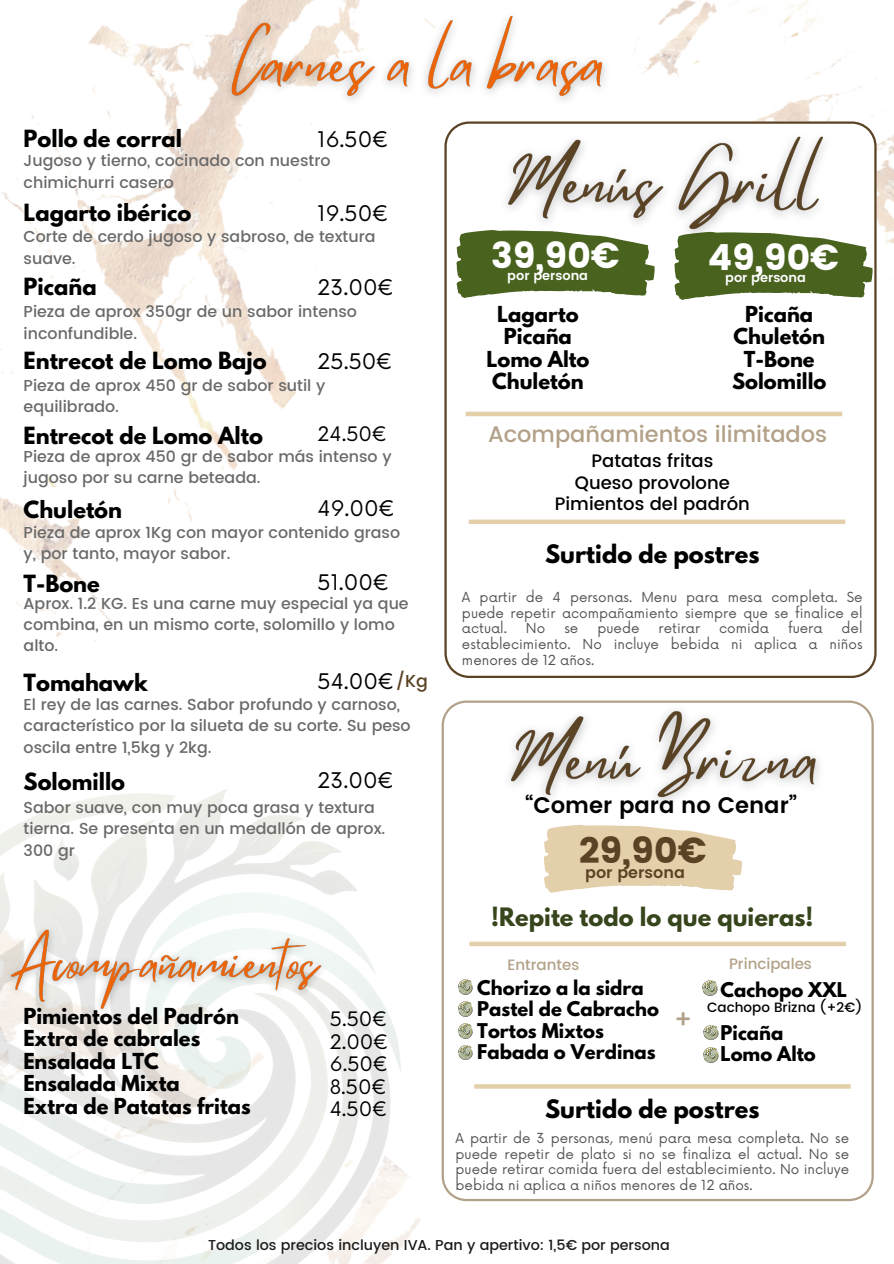
<style>
.page{position:relative;width:894px;height:1264px;background:#fff}
.page>*{position:absolute;margin:0;border:0;box-sizing:border-box;transform-origin:0 0}
.t1{font:36px "Poppins";color:#fff}
.t2{font:36px "Poppins";color:#5a4224}
.t3{font:500 25.5px "Poppins";color:#b2a188}
.t4{font:700 22.5px "League Spartan";color:#000}
.t5{font:500 22.5px "Poppins";color:#b2a188}
.t6{font:700 22.5px "League Spartan";color:#37451c}
.t7{font:600 22.5px "Poppins";color:#000}
.t8{font:700 21px "League Spartan";color:#000}
.t9{font:21px "Now";color:#000}
.t10{font:700 19.5px/22.5px "League Spartan";color:#000;text-align:center}
.t11{font:19.5px "Now";color:#000}
.t12{font:700 18px/21.3px "League Spartan";color:#000}
.t13{font:500 18px/21.3px "Poppins";color:#000;text-align:center}
.t14{font:500 17.25px "Poppins";color:#5a4224}
.t15{font:500 15.9px/21.3px "Poppins";color:#696969}
.t16{font:600 15.9px "Poppins";color:#5a4224}
.t17{font:500 15px "Poppins";color:#b2a188}
.t18{font:500 14.25px "Poppins";color:#1b1b1b}
.t19{font:13.5px/15.8px "Now";color:#545454;text-align:justify}
.t20{font:500 13.5px "Poppins";color:#000}
.t21{font:600 12.9px "Poppins";color:#fff}
</style>
<div class="page">
<img style="left:0;top:789px;width:420px;height:474px">
<img style="left:633px;top:0;width:260px;height:308px">
<img style="left:0;top:0;width:360px;height:642px">
<svg style="left:79px;top:17px;width:13px;height:15px"></svg>
<svg style="left:19px;top:89px;width:14px;height:13px"></svg>
<svg style="left:36px;top:0;width:14px;height:11px"></svg>
<svg style="left:0;top:11px;width:12px;height:13px"></svg>
<svg style="left:30px;top:44px;width:13px;height:13px"></svg>
<svg style="left:50px;top:76px;width:14px;height:13px"></svg>
<svg style="left:98px;top:97px;width:13px;height:13px"></svg>
<svg style="left:444px;top:121px;width:432px;height:556px"></svg>
<svg style="left:441px;top:700px;width:432px;height:501px"></svg>
<svg style="left:474px;top:1084px;width:376px;height:4px;background:#e5d1af"></svg>
<svg style="left:544px;top:824px;width:198px;height:68px"></svg>
<div style="left:469px;top:941px;width:376px;height:5px;background:#e4cfab"></div>
<svg style="left:444px;top:156px;width:210px;height:172px"></svg>
<svg style="left:674px;top:232px;width:198px;height:68px"></svg>
<div style="left:468px;top:519px;width:377px;height:5px;background:#e4cfab"></div>
<hr style="left:465px;top:412px;width:376px;height:4px;background:#e4cfab">
<img style="left:216px;top:2px;width:390px;height:111px">
<img style="left:0;top:918px;width:334px;height:105px">
<img style="left:491px;top:123px;width:349px;height:125px">
<img style="left:493px;top:700px;width:339px;height:116px">
<img style="left:457px;top:978px;width:17px;height:17px">
<img style="left:457px;top:1000px;width:17px;height:17px">
<img style="left:457px;top:1022px;width:17px;height:17px">
<img style="left:457px;top:1043px;width:17px;height:17px">
<img style="left:701px;top:979px;width:16px;height:17px">
<img style="left:702px;top:1024px;width:17px;height:16px">
<img style="left:702px;top:1046px;width:17px;height:17px">
<p class="t8" style="left:24px;top:128px;width:160px">Pollo de corral</p>
<p class="t9" style="left:317px;top:127px;width:73px">16.50€</p>
<h3 class="t15" style="left:24px;top:150px;width:308px">Jugoso y tierno, cocinado con nuestro chimichurri casero</h3>
<p class="t8" style="left:24px;top:202px;width:169px">Lagarto ibérico</p>
<p class="t9" style="left:317px;top:201px;width:73px">19.50€</p>
<p class="t15" style="left:24px;top:226px;width:353px">Corte de cerdo jugoso y sabroso, de textura suave.</p>
<p class="t8" style="left:24px;top:276px;width:75px">Picaña</p>
<p class="t9" style="left:317px;top:276px;width:78px">23.00€</p>
<p class="t15" style="left:24px;top:301px;width:335px">Pieza de aprox 350gr de un sabor intenso inconfundible.</p>
<p class="t8" style="left:24px;top:350px;width:244px">Entrecot de Lomo Bajo</p>
<h4 class="t9" style="left:317px;top:350px;width:77px">25.50€</h4>
<p class="t15" style="left:24px;top:375px;width:303px">Pieza de aprox 450 gr de sabor sutil y equilibrado.</p>
<p class="t15" style="left:24px;top:446px;width:369px">Pieza de aprox 450 gr de sabor más intenso y jugoso por su carne beteada.</p>
<p class="t15" style="left:24px;top:521px;width:378px">Pieza de aprox 1Kg con mayor contenido graso y, por tanto, mayor sabor.</p>
<p class="t15" style="left:24px;top:592px;width:386px">Aprox. 1.2 KG. Es una carne muy especial ya que combina, en un mismo corte, solomillo y lomo alto.</p>
<h3 class="t8" style="left:24px;top:425px;width:241px">Entrecot de Lomo Alto</h3>
<h4 class="t11" style="left:317px;top:423px;width:71px">24.50€</h4>
<h4 class="t9" style="left:317px;top:496px;width:79px">49.00€</h4>
<p class="t8" style="left:24px;top:499px;width:100px">Chuletón</p>
<h4 class="t9" style="left:317px;top:570px;width:73px">51.00€</h4>
<p class="t8" style="left:24px;top:573px;width:78px">T-Bone</p>
<p class="t8" style="left:24px;top:672px;width:125px">Tomahawk</p>
<p class="t14" style="left:396px;top:670px;width:33px">/Kg</p>
<h4 class="t9" style="left:317px;top:669px;width:78px">54.00€</h4>
<p class="t15" style="left:24px;top:694px;width:388px">El rey de las carnes. Sabor profundo y carnoso, característico por la silueta de su corte. Su peso oscila entre 1,5kg y 2kg.</p>
<p class="t8" style="left:24px;top:771px;width:103px">Solomillo</p>
<h4 class="t9" style="left:317px;top:768px;width:78px">23.00€</h4>
<p class="t15" style="left:24px;top:797px;width:363px">Sabor suave, con muy poca grasa y textura tierna. Se presenta en un medallón de aprox.<br>300 gr</p>
<p class="t10" style="left:23px;top:1007px;width:229px;text-align:left">Pimientos del Padrón<br>Extra de cabrales<br>Ensalada LTC<br>Ensalada Mixta<br>Extra de Patatas fritas</p>
<h5 class="t11" style="left:329px;top:1008px;width:59px">5.50€</h5>
<h5 class="t11" style="left:329px;top:1030px;width:60px">2.00€</h5>
<h5 class="t11" style="left:329px;top:1053px;width:60px">6.50€</h5>
<h5 class="t11" style="left:329px;top:1075px;width:59px">8.50€</h5>
<p class="t11" style="left:329px;top:1098px;width:59px">4.50€</p>
<h4 class="t1" style="left:491px;top:235px;width:130px">39,90€</h4>
<h5 class="t21" style="left:507px;top:268px;width:82px">por persona</h5>
<p class="t10" style="left:486px;top:305px;width:104px">Lagarto<br>Picaña<br>Lomo Alto<br>Chuletón</p>
<h5 class="t1" style="left:707px;top:237px;width:133px">49,90€</h5>
<h5 class="t21" style="left:725px;top:269px;width:82px">por persona</h5>
<p class="t10" style="left:731px;top:305px;width:96px">Picaña<br>Chuletón<br>T-Bone<br>Solomillo</p>
<h6 class="t5" style="left:488px;top:421px;width:340px">Acompañamientos ilimitados</h6>
<p class="t13" style="left:554px;top:450px;width:197px">Patatas fritas<br>Queso provolone<br>Pimientos del padrón</p>
<p class="t4" style="left:545px;top:543px;width:216px">Surtido de postres</p>
<p class="t19" style="left:462px;top:589px;width:402px">A partir de 4 personas. Menu para mesa completa. Se puede repetir acompañamiento siempre que se finalice el actual.</p>
<p class="t19" style="left:462px;top:621px;width:402px;text-indent:379px">del establecimiento. No incluye bebida ni aplica a niños menores de 12 años.</p>
<p class="t19" style="left:526px;top:621px;width:21px">No</p>
<p class="t19" style="left:564px;top:621px;width:16px">se</p>
<p class="t19" style="left:597px;top:621px;width:44px">puede</p>
<p class="t19" style="left:658px;top:621px;width:43px">retirar</p>
<p class="t19" style="left:719px;top:621px;width:51px">comida</p>
<p class="t19" style="left:787px;top:621px;width:36px">fuera</p>
<p class="t7" style="left:525px;top:791px;width:273px">“Comer para no Cenar”</p>
<h4 class="t2" style="left:579px;top:829px;width:129px">29,90€</h4>
<h4 class="t16" style="left:585px;top:863px;width:101px">por persona</h4>
<p class="t6" style="left:491px;top:905px;width:323px">!Repite todo lo que quieras!</p>
<p class="t17" style="left:507px;top:955px;width:73px">Entrantes</p>
<p class="t17" style="left:728px;top:954px;width:84px">Principales</p>
<p class="t3" style="left:673px;top:1003px;width:20px">+</p>
<p class="t12" style="left:477px;top:979px;width:183px">Chorizo a la sidra<br>Pastel de Cabracho<br>Tortos Mixtos<br>Fabada o Verdinas</p>
<p class="t12" style="left:720px;top:981px;width:128px">Cachopo XXL</p>
<p class="t20" style="left:707px;top:999px;width:157px">Cachopo Brizna (+2€)</p>
<p class="t12" style="left:720px;top:1023px;width:97px">Picaña<br>Lomo Alto</p>
<p class="t4" style="left:545px;top:1097px;width:216px">Surtido de postres</p>
<p class="t19" style="left:455px;top:1130px;width:395px">A partir de 3 personas, menú para mesa completa. No se puede repetir de plato si no se finaliza el actual. No se puede retirar comida fuera del establecimiento. No incluye bebida ni aplica a niños menores de 12 años.</p>
<h5 class="t18" style="left:208px;top:1236px;width:463px">Todos los precios incluyen IVA. Pan y apertivo: 1,5€ por persona</h5>
</div>
